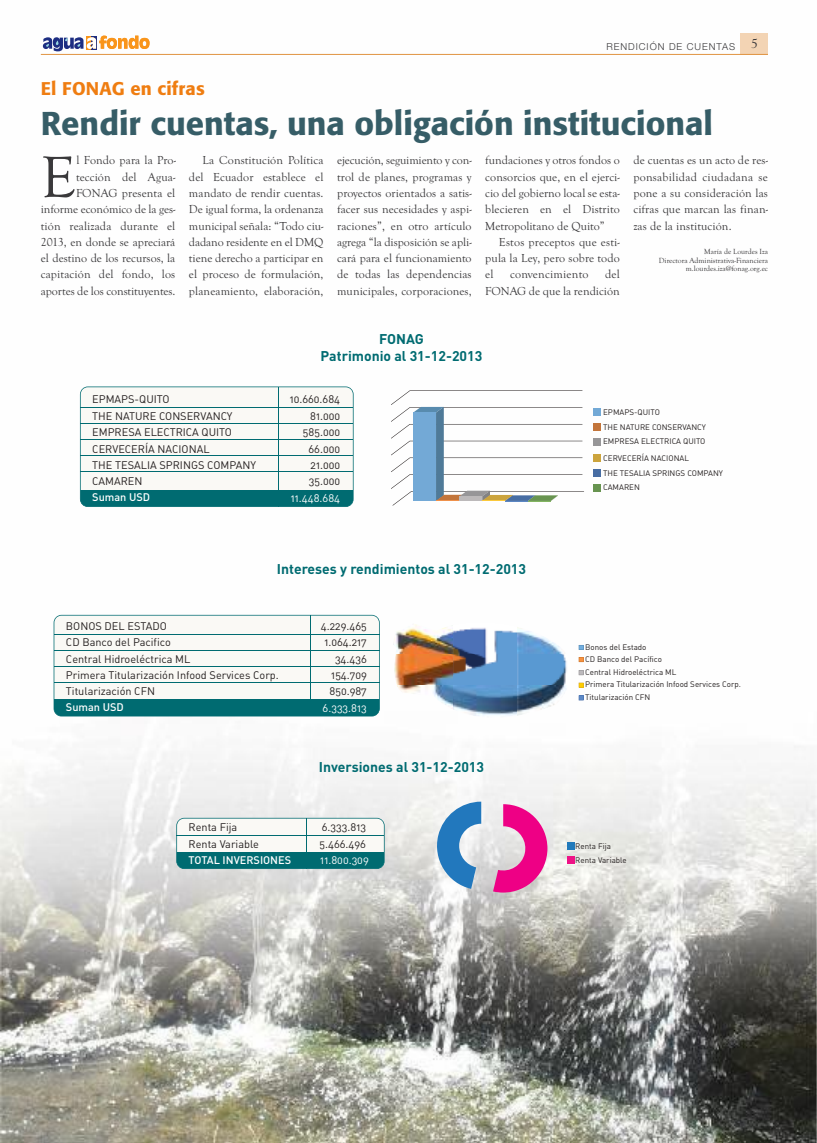
<style>
.page{position:relative;width:817px;height:1143px;background:#fff}
.page>*{position:absolute;margin:0;border:0;box-sizing:border-box;transform-origin:0 0}
.t1{font:60.3px "Goudy Old Style T";color:#39383a}
.t2{font:500 32.7px "Formata";color:#365d67}
.t3{font:500 18.3px "Formata";letter-spacing:.01em;color:#ef7d11}
.t4{font:700 13.95px/16.8px "DIN";color:#006b71;text-align:center}
.t5{font:12px/16.4px "Goudy Old Style T";letter-spacing:.01em;color:#39383a;text-align:justify}
.t6{font:10.95px/16.4px "DIN Regular Alternate";color:#241f1f}
.t7{font:500 10.95px "DIN";color:#fff}
.t8{font:10.95px "DIN Regular Alternate";color:#fff}
.t9{font:300 9.6px "Helvetica Neue";letter-spacing:.1em;color:#39383a}
.t10{font:7.95px/14.4px "DIN Regular Alternate";color:#241f1f}
.t11{font:7.65px/8.7px "Goudy Old Style T";color:#39383a;text-align:right}
</style>
<div class="page">
<img style="left:1px;top:33px;width:815px;height:1110px">
<div style="left:740px;top:33px;width:27px;height:21px;background:#f3d4b4"></div>
<svg style="left:43px;top:36px;width:106px;height:15px"></svg>
<hr style="left:41px;top:54px;width:726px;height:1px;background:#e09442">
<div style="left:391px;top:390px;width:191px;height:15px;background:#fefefe"></div>
<div style="left:391px;top:407px;width:191px;height:15px;background:#fefefe"></div>
<div style="left:391px;top:424px;width:191px;height:15px;background:#fefefe"></div>
<div style="left:391px;top:441px;width:191px;height:14px;background:#fefefe"></div>
<div style="left:391px;top:458px;width:191px;height:14px;background:#fefefe"></div>
<div style="left:391px;top:474px;width:191px;height:15px;background:#fefefe"></div>
<div style="left:392px;top:491px;width:192px;height:15px;background:#fefefe"></div>
<svg style="left:413px;top:407px;width:145px;height:95px"></svg>
<div style="left:593px;top:408px;width:8px;height:8px;background:#73a9d6"></div>
<div style="left:593px;top:423px;width:8px;height:8px;background:#c3753b"></div>
<div style="left:593px;top:438px;width:8px;height:8px;background:#979698"></div>
<div style="left:593px;top:469px;width:8px;height:8px;background:#476da3"></div>
<div style="left:593px;top:454px;width:8px;height:8px;background:#cca43d"></div>
<div style="left:593px;top:484px;width:8px;height:8px;background:#689450"></div>
<div style="left:80px;top:386px;width:273px;height:104px;background:#faf9f5"></div>
<div style="left:80px;top:490px;width:273px;height:17px;background:#006b71"></div>
<hr style="left:80px;top:407px;width:273px;height:1px;background:#006b71">
<hr style="left:80px;top:423px;width:273px;height:1px;background:#006b71">
<hr style="left:80px;top:439px;width:273px;height:1px;background:#006b71">
<hr style="left:80px;top:455px;width:273px;height:1px;background:#006b71">
<hr style="left:80px;top:471px;width:273px;height:1px;background:#006b71">
<div style="left:54px;top:615px;width:325px;height:84px;background:#faf9f5"></div>
<div style="left:54px;top:699px;width:325px;height:17px;background:#006b71"></div>
<hr style="left:54px;top:634px;width:325px;height:1px;background:#006b71">
<hr style="left:54px;top:650px;width:325px;height:1px;background:#006b71">
<hr style="left:54px;top:666px;width:325px;height:1px;background:#006b71">
<hr style="left:54px;top:682px;width:325px;height:1px;background:#006b71">
<hr style="left:278px;top:387px;width:1px;height:120px;background:#006b71">
<hr style="left:310px;top:615px;width:1px;height:101px;background:#006b71">
<div style="left:176px;top:818px;width:208px;height:51px;background:#faf9f5"></div>
<div style="left:177px;top:852px;width:207px;height:17px;background:#006b71"></div>
<hr style="left:177px;top:835px;width:207px;height:1px;background:#006b71">
<hr style="left:306px;top:818px;width:1px;height:51px;background:#006b71">
<div style="left:566px;top:842px;width:8px;height:8px;background:#217abb"></div>
<div style="left:566px;top:856px;width:8px;height:8px;background:#ee1286"></div>
<svg style="left:493px;top:804px;width:54px;height:89px;background:#e86eb2"></svg>
<svg style="left:432px;top:802px;width:49px;height:87px"></svg>
<img style="left:393px;top:622px;width:125px;height:32px">
<img style="left:517px;top:627px;width:49px;height:27px">
<img style="left:394px;top:654px;width:178px;height:32px">
<img style="left:397px;top:686px;width:56px;height:24px">
<img style="left:453px;top:686px;width:65px;height:32px">
<img style="left:517px;top:686px;width:52px;height:30px">
<svg style="left:578px;top:645px;width:5px;height:5px"></svg>
<svg style="left:578px;top:657px;width:5px;height:5px"></svg>
<svg style="left:578px;top:670px;width:5px;height:5px"></svg>
<svg style="left:578px;top:683px;width:5px;height:5px"></svg>
<svg style="left:578px;top:695px;width:5px;height:5px"></svg>
<h3 class="t3" style="left:41px;top:77px;width:165px">El FONAG en cifras</h3>
<p class="t9" style="left:606px;top:38px;width:153px">RENDICIÓN DE CUENTAS <sup>5</sup></p>
<h2 class="t2" style="left:41px;top:103px;width:673px">Rendir cuentas, una obligación institucional</h2>
<p class="t5" style="left:41px;top:152px;width:137px;text-align:right">l Fondo para la Pro&shy;tección del Agua-<br>FONAG presenta el informe económico de la ges&shy;tión realizada durante el<br>2013, en donde se apreciará el destino de los recursos, la capitación del fondo, los aportes de los constituyentes.</p>
<p class="t5" style="left:189px;top:152px;width:136px;text-indent:14px">La Constitución Política del Ecuador establece el mandato de rendir cuentas.<br>De igual forma, la ordenanza municipal señala: “Todo ciu&shy;dadano residente en el DMQ tiene derecho a participar en el proceso de formulación, planeamiento, elaboración,</p>
<p class="t5" style="left:337px;top:152px;width:136px">ejecución, seguimiento y con&shy;trol de planes, programas y proyectos orientados a satis&shy;facer sus necesidades y aspi&shy;raciones”, en otro artículo agrega “la disposición se apli&shy;cará para el funcionamiento de todas las dependencias municipales, corporaciones,</p>
<p class="t5" style="left:485px;top:152px;width:136px">fundaciones y otros fondos o consorcios que, en el ejerci&shy;cio del gobierno local se esta&shy;blecieren en el Distrito Metropolitano de Quito”</p>
<h1 class="t1" style="left:41px;top:141px;width:37px">E</h1>
<p class="t5" style="left:485px;top:233px;width:136px;text-indent:14px">Estos preceptos que esti&shy;pula la Ley, pero sobre todo el</p>
<p class="t5" style="left:485px;top:266px;width:136px;text-align:right">del<br>FONAG de que la rendición</p>
<p class="t5" style="left:510px;top:266px;width:80px">convencimiento</p>
<p class="t5" style="left:633px;top:152px;width:136px">de cuentas es un acto de res&shy;ponsabilidad ciudadana se pone a su consideración las cifras que marcan las finan&shy;zas de la institución.</p>
<p class="t11" style="left:658px;top:247px;width:110px">María de Lourdes Iza<br>Directora Administrativa-Financiera m.lourdes.iza@fonag.org.ec</p>
<p class="t4" style="left:320px;top:331px;width:163px">FONAG<br>Patrimonio al 31-12-2013</p>
<p class="t6" style="left:92px;top:391px;width:165px">EPMAPS-QUITO<br>THE NATURE CONSERVANCY<br>EMPRESA ELECTRICA QUITO<br>CERVECERÍA NACIONAL<br>THE TESALIA SPRINGS COMPANY<br>CAMAREN</p>
<p class="t7" style="left:92px;top:491px;width:59px">Suman USD</p>
<p class="t6" style="left:289px;top:391px;width:52px;text-align:right">10.660.684<br>81.000<br>585.000<br>66.000<br>21.000<br>35.000</p>
<p class="t8" style="left:291px;top:491px;width:51px">11.448.684</p>
<p class="t4" style="left:277px;top:561px;width:251px">Intereses y rendimientos al 31-12-2013</p>
<p class="t6" style="left:66px;top:618px;width:214px">BONOS DEL ESTADO<br>CD Banco del Pacifico<br>Central Hidroeléctrica ML<br>Primera Titularización Infood Services Corp.<br>Titularización CFN</p>
<p class="t7" style="left:66px;top:701px;width:59px">Suman USD</p>
<p class="t6" style="left:189px;top:819px;width:72px">Renta Fija<br>Renta Variable</p>
<p class="t7" style="left:189px;top:853px;width:104px">TOTAL INVERSIONES</p>
<p class="t6" style="left:321px;top:618px;width:47px;text-align:right">4.229.465<br>1.064.217<br>34.436<br>154.709<br>850.987</p>
<p class="t8" style="left:322px;top:702px;width:46px">6.333.813</p>
<p class="t4" style="left:319px;top:759px;width:167px">Inversiones al 31-12-2013</p>
<p class="t6" style="left:319px;top:819px;width:48px">6.333.813<br>5.466.496</p>
<p class="t8" style="left:320px;top:854px;width:50px">11.800.309</p>
<p class="t10" style="left:603px;top:405px;width:104px">EPMAPS-QUITO<br>THE NATURE CONSERVANCY<br>EMPRESA ELECTRICA QUITO</p>
<p class="t10" style="left:603px;top:451px;width:121px">CERVECERÍA NACIONAL<br>THE TESALIA SPRINGS COMPANY<br>CAMAREN</p>
<p class="t10" style="left:585px;top:641px;width:78px;line-height:12.1px">Bonos del Estado<br>CD Banco del Pacífico</p>
<p class="t10" style="left:585px;top:666px;width:157px;line-height:12.6px">Central Hidroeléctrica ML<br>Primera Titularización Infood Services Corp.<br>Titularización CFN</p>
<p class="t10" style="left:575px;top:839px;width:53px">Renta Fija<br>Renta Variable</p>
</div>
